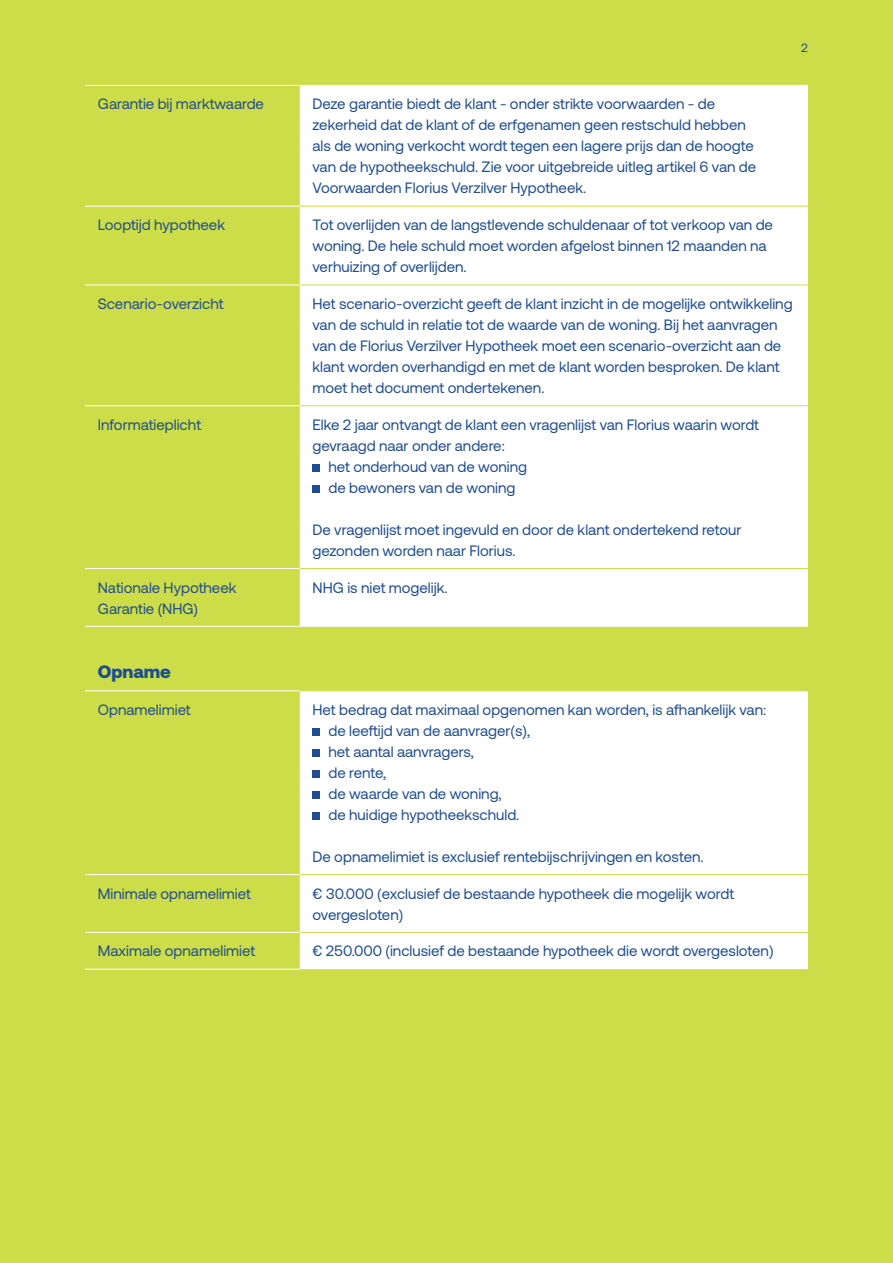
<style>
.page{position:relative;width:893px;height:1263px;background:#ccdd49}
.page>*{position:absolute;margin:0;border:0;box-sizing:border-box;transform-origin:0 0}
.t1{font:900 18px "Aeonik";color:#1f4d8f}
.t2{font:15px/21px "Aeonik";color:#1f4d8f}
.t3{font:12px "Aeonik";color:#1f4d8f}
</style>
<div class="page">
<div style="left:300px;top:86px;width:508px;height:883px;background:#fff"></div>
<div style="left:300px;top:626px;width:508px;height:26px;background:#ccdd49"></div>
<hr style="left:85px;top:85px;width:215px;height:1px;background:#fff">
<hr style="left:85px;top:206px;width:215px;height:1px;background:#fff">
<hr style="left:85px;top:285px;width:215px;height:1px;background:#fff">
<hr style="left:85px;top:405px;width:215px;height:1px;background:#fff">
<hr style="left:85px;top:568px;width:215px;height:1px;background:#fff">
<hr style="left:85px;top:626px;width:215px;height:1px;background:#fff">
<hr style="left:85px;top:690px;width:215px;height:1px;background:#fff">
<hr style="left:85px;top:874px;width:215px;height:1px;background:#fff">
<hr style="left:85px;top:932px;width:215px;height:1px;background:#fff">
<hr style="left:85px;top:969px;width:215px;height:1px;background:#fff">
<hr style="left:300px;top:285px;width:508px;height:1px;background:#ccdd49">
<hr style="left:300px;top:405px;width:508px;height:1px;background:#ccdd49">
<hr style="left:300px;top:568px;width:508px;height:1px;background:#ccdd49">
<hr style="left:300px;top:690px;width:508px;height:1px;background:#ccdd49">
<hr style="left:300px;top:874px;width:508px;height:1px;background:#ccdd49">
<hr style="left:300px;top:932px;width:508px;height:1px;background:#ccdd49">
<hr style="left:300px;top:626px;width:508px;height:1px;background:#fff">
<hr style="left:300px;top:206px;width:508px;height:1px;background:#ccdd49">
<hr style="left:300px;top:85px;width:508px;height:1px;background:#fff">
<div style="left:313px;top:464px;width:7px;height:8px;background:#1f4d8f"></div>
<div style="left:313px;top:485px;width:7px;height:8px;background:#1f4d8f"></div>
<div style="left:313px;top:729px;width:7px;height:7px;background:#1f4d8f"></div>
<div style="left:313px;top:750px;width:7px;height:7px;background:#1f4d8f"></div>
<div style="left:313px;top:771px;width:7px;height:7px;background:#1f4d8f"></div>
<div style="left:313px;top:792px;width:7px;height:7px;background:#1f4d8f"></div>
<div style="left:313px;top:813px;width:7px;height:7px;background:#1f4d8f"></div>
<p class="t3" style="left:801px;top:41px;width:8px">2</p>
<p class="t2" style="left:98px;top:94px;width:168px">Garantie bij marktwaarde</p>
<p class="t2" style="left:313px;top:94px;width:445px">Deze garantie biedt de klant - onder strikte voorwaarden - de zekerheid dat de klant of de erfgenamen geen restschuld hebben als de woning verkocht wordt tegen een lagere prijs dan de hoogte van de hypotheekschuld. Zie voor uitgebreide uitleg artikel 6 van de Voorwaarden Florius Verzilver Hypotheek.</p>
<p class="t2" style="left:98px;top:214px;width:129px">Looptijd hypotheek</p>
<p class="t2" style="left:313px;top:214px;width:462px">Tot overlijden van de langstlevende schuldenaar of tot verkoop van de woning. De hele schuld moet worden afgelost binnen 12 maanden na verhuizing of overlijden.</p>
<p class="t2" style="left:98px;top:293px;width:127px">Scenario-overzicht</p>
<p class="t2" style="left:313px;top:293px;width:482px">Het scenario-overzicht geeft de klant inzicht in de mogelijke ontwikkeling van de schuld in relatie tot de waarde van de woning. Bij het aanvragen van de Florius Verzilver Hypotheek moet een scenario-overzicht aan de klant worden overhandigd en met de klant worden besproken. De klant moet het document ondertekenen.</p>
<p class="t2" style="left:98px;top:414px;width:105px">Informatieplicht</p>
<p class="t2" style="left:313px;top:414px;width:448px">Elke 2 jaar ontvangt de klant een vragenlijst van Florius waarin wordt</p>
<p class="t2" style="left:313px;top:435px;width:194px">gevraagd naar onder andere:</p>
<p class="t2" style="left:328px;top:456px;width:200px">het onderhoud van de woning</p>
<p class="t2" style="left:328px;top:477px;width:188px">de bewoners van de woning</p>
<p class="t2" style="left:313px;top:519px;width:430px">De vragenlijst moet ingevuld en door de klant ondertekend retour gezonden worden naar Florius.</p>
<p class="t2" style="left:98px;top:577px;width:140px">Nationale Hypotheek<br>Garantie (NHG)</p>
<p class="t2" style="left:313px;top:577px;width:137px">NHG is niet mogelijk.</p>
<p class="t1" style="left:98px;top:661px;width:75px">Opname</p>
<p class="t2" style="left:98px;top:699px;width:94px">Opnamelimiet</p>
<p class="t2" style="left:328px;top:699px;width:439px;text-indent:-16px">Het bedrag dat maximaal opgenomen kan worden, is afhankelijk van: de leeftijd van de aanvrager(s),<br>het aantal aanvragers,<br>de rente,<br>de waarde van de woning,<br>de huidige hypotheekschuld.</p>
<p class="t2" style="left:313px;top:846px;width:393px">De opnamelimiet is exclusief rentebijschrijvingen en kosten.</p>
<p class="t2" style="left:98px;top:883px;width:155px">Minimale opnamelimiet</p>
<p class="t2" style="left:313px;top:883px;width:423px">€ 30.000 (exclusief de bestaande hypotheek die mogelijk wordt overgesloten)</p>
<p class="t2" style="left:98px;top:941px;width:159px">Maximale opnamelimiet</p>
<p class="t2" style="left:313px;top:941px;width:462px">€ 250.000 (inclusief de bestaande hypotheek die wordt overgesloten)</p>
</div>
